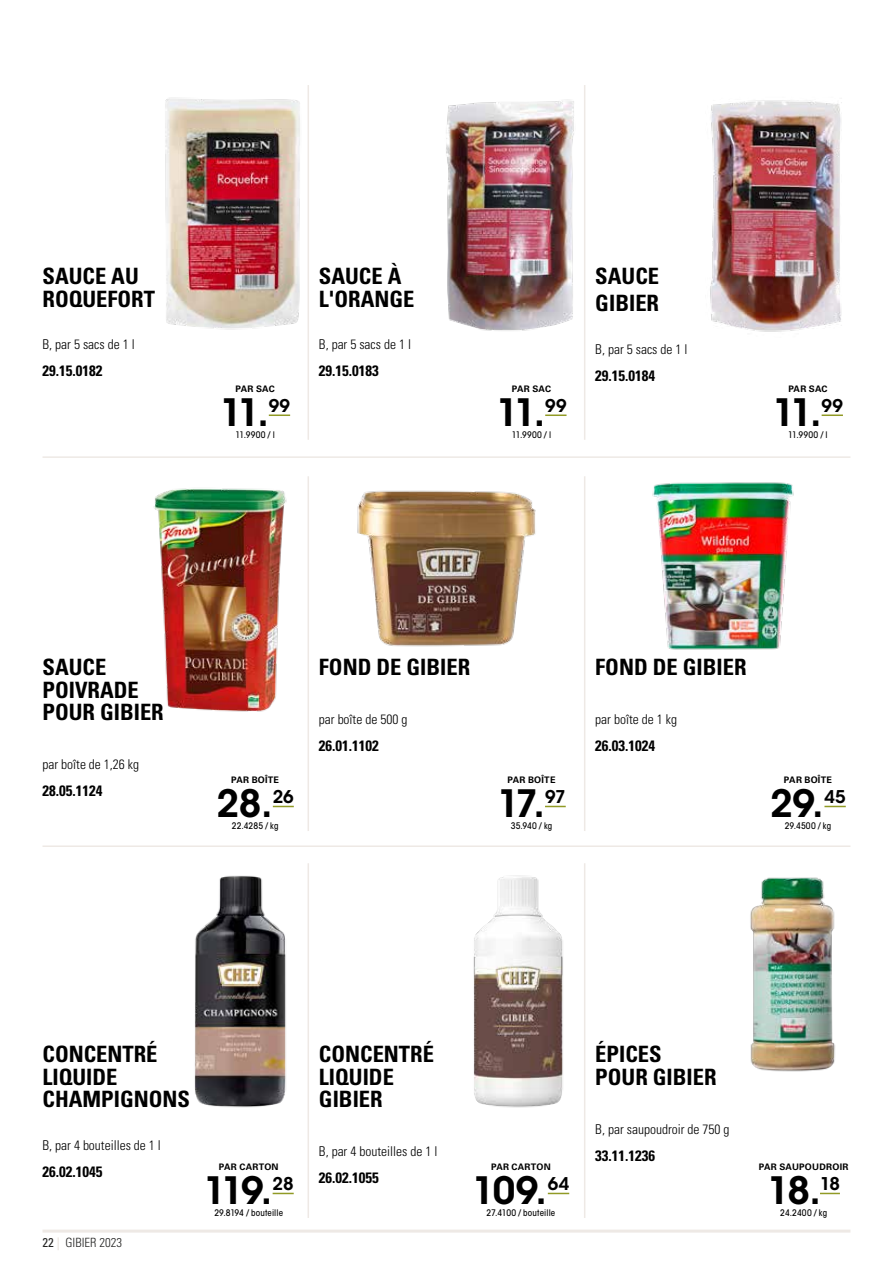
<style>
.page{position:relative;width:893px;height:1263px;background:#fff}
.page>*{position:absolute;margin:0;border:0;box-sizing:border-box;transform-origin:0 0}
.t1{font:600 37.5px "ITC Avant Garde Std";letter-spacing:-.075em;color:#000}
.t2{font:700 condensed 22.5px/22.5px "Univers LT Std";color:#000}
.t3{font:700 condensed 15px "Univers LT Std";color:#000}
.t4{font:300 condensed 13.5px "Univers LT Std";color:#000}
.t5{font:300 condensed 12.75px "Univers LT Std";color:#242423}
.t6{font:500 condensed 9px "ITC Avant Garde Std";letter-spacing:.015em;color:#000}
.t7{font:700 9px "Univers LT Std";letter-spacing:.025em;color:#000}
.s1{font-weight:400}
.s2{font-weight:700;color:#eee9e5}
</style>
<div class="page">
<hr style="left:43px;top:1229px;width:807px;height:3px;background:#eee9e5">
<hr style="left:308px;top:85px;width:1px;height:355px;background:#eee9e5">
<hr style="left:308px;top:476px;width:1px;height:355px;background:#eee9e5">
<hr style="left:308px;top:863px;width:1px;height:355px;background:#eee9e5">
<hr style="left:584px;top:85px;width:1px;height:355px;background:#eee9e5">
<hr style="left:584px;top:476px;width:1px;height:355px;background:#eee9e5">
<hr style="left:584px;top:863px;width:1px;height:355px;background:#eee9e5">
<hr style="left:43px;top:456px;width:807px;height:2px;background:#eee9e5">
<hr style="left:43px;top:845px;width:807px;height:2px;background:#eee9e5">
<img style="left:750px;top:877px;width:85px;height:195px">
<svg style="left:820px;top:1193px;width:20px;height:1px"></svg>
<img style="left:473px;top:875px;width:90px;height:233px">
<svg style="left:548px;top:1193px;width:21px;height:1px"></svg>
<img style="left:154px;top:488px;width:133px;height:224px">
<svg style="left:273px;top:806px;width:21px;height:1px"></svg>
<img style="left:357px;top:490px;width:179px;height:157px">
<svg style="left:545px;top:806px;width:21px;height:1px"></svg>
<img style="left:652px;top:482px;width:142px;height:168px">
<svg style="left:824px;top:806px;width:22px;height:1px"></svg>
<img style="left:194px;top:875px;width:92px;height:233px">
<svg style="left:273px;top:1193px;width:21px;height:1px"></svg>
<img style="left:446px;top:87px;width:140px;height:253px">
<hr style="left:545px;top:414px;width:21px;height:2px;background:#919a25">
<img style="left:710px;top:100px;width:132px;height:232px">
<hr style="left:822px;top:414px;width:21px;height:2px;background:#919a25">
<img style="left:165px;top:85px;width:143px;height:255px">
<hr style="left:269px;top:414px;width:21px;height:2px;background:#919a25">
<p class="t2" style="left:43px;top:265px;width:114px">SAUCE AU<br>ROQUEFORT</p>
<p class="t4" style="left:43px;top:337px;width:94px">B, par 5 sacs de 1 l</p>
<p class="t3" style="left:43px;top:362px;width:61px">29.15.0182</p>
<p class="t7" style="left:236px;top:383px;width:41px">PAR SAC</p>
<h1 class="t1" style="left:220px;top:389px;width:72px">11.<sup>99</sup></h1>
<p class="t6" style="left:235px;top:429px;width:41px">11.9900 / l</p>
<p class="t2" style="left:319px;top:265px;width:97px">SAUCE À<br>L'ORANGE</p>
<p class="t4" style="left:319px;top:337px;width:94px">B, par 5 sacs de 1 l</p>
<p class="t3" style="left:319px;top:362px;width:61px">29.15.0183</p>
<p class="t7" style="left:512px;top:383px;width:41px">PAR SAC</p>
<h1 class="t1" style="left:496px;top:389px;width:72px">11.<sup>99</sup></h1>
<p class="t6" style="left:512px;top:429px;width:41px">11.9900 / l</p>
<p class="t2" style="left:595px;top:263px;width:65px;line-height:26.7px">SAUCE<br>GIBIER</p>
<p class="t4" style="left:595px;top:341px;width:94px">B, par 5 sacs de 1 l</p>
<p class="t3" style="left:595px;top:366px;width:61px">29.15.0184</p>
<p class="t7" style="left:788px;top:383px;width:41px">PAR SAC</p>
<h1 class="t1" style="left:773px;top:389px;width:72px">11.<sup>99</sup></h1>
<p class="t6" style="left:788px;top:429px;width:41px">11.9900 / l</p>
<p class="t2" style="left:43px;top:656px;width:123px">SAUCE<br>POIVRADE<br>POUR GIBIER</p>
<p class="t4" style="left:43px;top:756px;width:98px">par boîte de 1,26 kg</p>
<p class="t3" style="left:43px;top:782px;width:61px">28.05.1124</p>
<p class="t7" style="left:231px;top:774px;width:49px">PAR BOÎTE</p>
<h1 class="t1" style="left:216px;top:780px;width:79px">28.<sup>26</sup></h1>
<p class="t6" style="left:232px;top:820px;width:48px">22.4285 / kg</p>
<p class="t2" style="left:319px;top:656px;width:153px">FOND DE GIBIER</p>
<p class="t4" style="left:319px;top:711px;width:90px">par boîte de 500 g</p>
<p class="t3" style="left:319px;top:737px;width:61px">26.01.1102</p>
<p class="t7" style="left:507px;top:774px;width:49px">PAR BOÎTE</p>
<h1 class="t1" style="left:497px;top:780px;width:70px">17.<sup>97</sup></h1>
<p class="t6" style="left:511px;top:820px;width:43px">35.940 / kg</p>
<p class="t2" style="left:595px;top:656px;width:153px">FOND DE GIBIER</p>
<p class="t4" style="left:595px;top:711px;width:83px">par boîte de 1 kg</p>
<p class="t3" style="left:595px;top:737px;width:61px">26.03.1024</p>
<p class="t7" style="left:784px;top:774px;width:49px">PAR BOÎTE</p>
<h1 class="t1" style="left:770px;top:780px;width:77px">29.<sup>45</sup></h1>
<p class="t6" style="left:785px;top:820px;width:48px">29.4500 / kg</p>
<p class="t2" style="left:43px;top:1043px;width:149px">CONCENTRÉ<br>LIQUIDE<br>CHAMPIGNONS</p>
<p class="t4" style="left:43px;top:1137px;width:120px">B, par 4 bouteilles de 1 l</p>
<p class="t3" style="left:43px;top:1162px;width:61px">26.02.1045</p>
<p class="t5" style="left:43px;top:1234px;width:81px"><span class="s1">22</span> <span class="s2">|</span> GIBIER 2023</p>
<p class="t7" style="left:219px;top:1161px;width:61px">PAR CARTON</p>
<h1 class="t1" style="left:204px;top:1167px;width:91px">119.<sup>28</sup></h1>
<p class="t6" style="left:214px;top:1207px;width:70px">29.8194 / bouteille</p>
<p class="t2" style="left:319px;top:1043px;width:117px">CONCENTRÉ<br>LIQUIDE<br>GIBIER</p>
<p class="t4" style="left:319px;top:1143px;width:120px">B, par 4 bouteilles de 1 l</p>
<p class="t3" style="left:319px;top:1169px;width:61px">26.02.1055</p>
<p class="t7" style="left:491px;top:1161px;width:61px">PAR CARTON</p>
<h1 class="t1" style="left:473px;top:1167px;width:98px">109.<sup>64</sup></h1>
<p class="t6" style="left:486px;top:1207px;width:70px">27.4100 / bouteille</p>
<p class="t2" style="left:595px;top:1043px;width:123px">ÉPICES<br>POUR GIBIER</p>
<p class="t4" style="left:595px;top:1121px;width:136px">B, par saupoudroir de 750 g</p>
<p class="t3" style="left:595px;top:1146px;width:61px">33.11.1236</p>
<p class="t7" style="left:759px;top:1161px;width:91px">PAR SAUPOUDROIR</p>
<h1 class="t1" style="left:767px;top:1167px;width:74px">18.<sup>18</sup></h1>
<p class="t6" style="left:780px;top:1207px;width:48px">24.2400 / kg</p>
</div>
